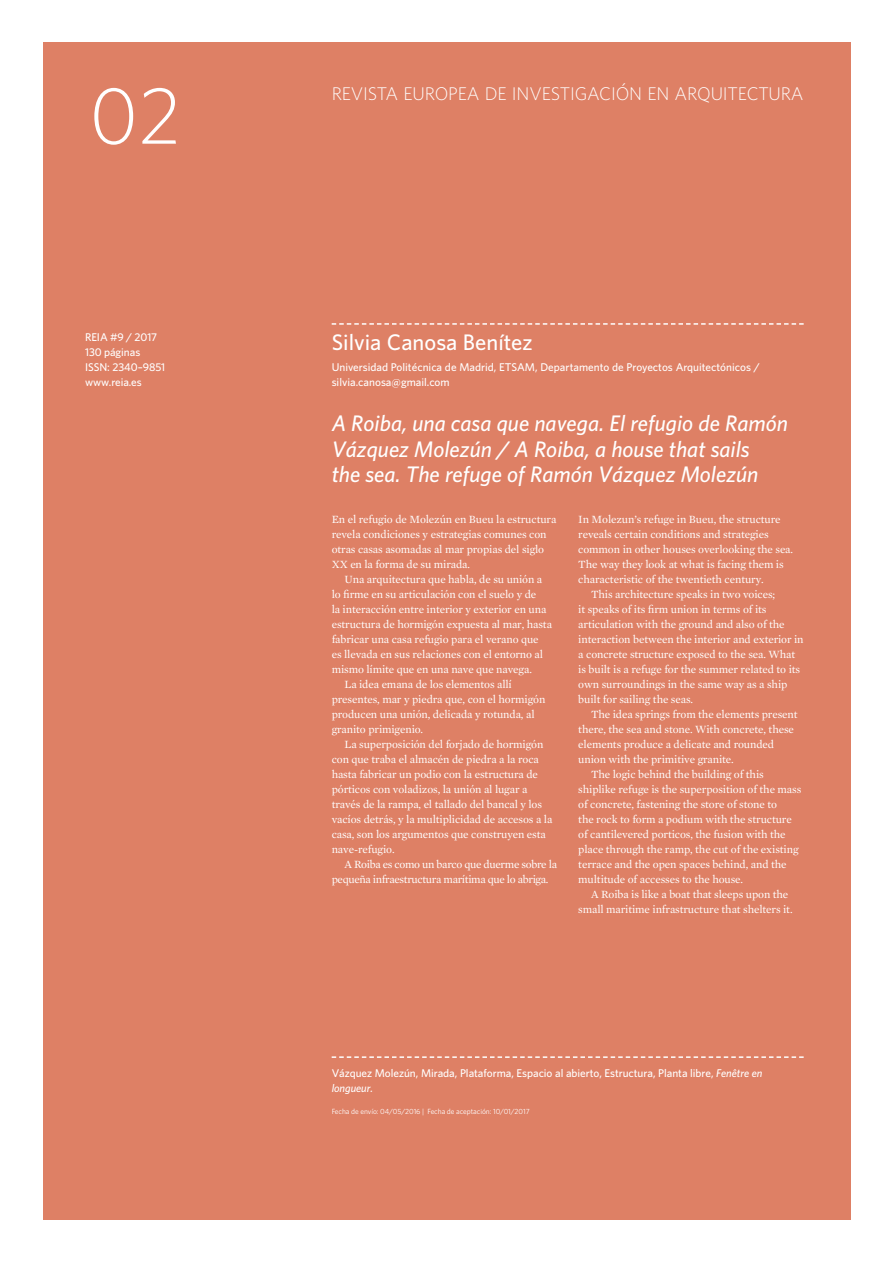
<style>
.page{position:relative;width:893px;height:1263px;background:#fff}
.page>*{position:absolute;margin:0;border:0;box-sizing:border-box;transform-origin:0 0}
.t1{font:300 81px "Whitney";color:#fff}
.t2{font:italic 500 22.5px/25.5px "Whitney";color:#fff}
.t3{font:500 22.5px "Whitney";color:#fff}
.t4{font:300 18.3px "Whitney";letter-spacing:-.01em;color:#fff}
.t5{font:11.25px/15px "Mercury Text G1";letter-spacing:-.01em;color:#fff}
.t6{font:500 11.25px/15px "Whitney";letter-spacing:-.005em;color:#fff}
.t7{font:11.25px "Mercury Text G1";letter-spacing:-.03em;color:#fff}
.t8{font:7.5px "Whitney";letter-spacing:-.005em;color:#fff}
.s1{font-style:italic}
</style>
<div class="page">
<div style="left:43px;top:43px;width:807px;height:1177px;background:#de8065"></div>
<svg style="left:332px;top:323px;width:472px;height:2px"></svg>
<svg style="left:332px;top:1056px;width:472px;height:2px"></svg>
<h1 class="t1" style="left:89px;top:61px;width:94px">02</h1>
<p class="t6" style="left:85px;top:329px;width:82px">REIA #9 / 2017<br>130 páginas<br>ISSN: 2340–9851 www.reia.es</p>
<h3 class="t4" style="left:332px;top:81px;width:473px">REVISTA EUROPEA DE INVESTIGACIÓN EN ARQUITECTURA</h3>
<h2 class="t3" style="left:332px;top:327px;width:202px">Silvia Canosa Benítez</h2>
<p class="t6" style="left:332px;top:359px;width:430px">Universidad Politécnica de Madrid, ETSAM, Departamento de Proyectos Arquitectónicos / silvia.canosa@gmail.com</p>
<h2 class="t2" style="left:332px;top:410px;width:458px">A Roiba, una casa que navega. El refugio de Ramón<br>Vázquez Molezún / A Roiba, a house that sails<br>the sea. The refuge of Ramón Vázquez Molezún</h2>
<p class="t5" style="left:332px;top:512px;width:226px">En el refugio de Molezún en Bueu la estructura revela condiciones y estrategias comunes con otras casas asomadas al mar propias del siglo XX en la forma de su mirada.</p>
<p class="t5" style="left:344px;top:572px;width:199px">Una arquitectura que habla, de su unión a</p>
<p class="t5" style="left:332px;top:587px;width:206px">lo firme en su articulación con el suelo y de</p>
<p class="t5" style="left:332px;top:602px;width:216px">la interacción entre interior y exterior en una</p>
<p class="t5" style="left:332px;top:617px;width:222px">estructura de hormigón expuesta al mar, hasta</p>
<p class="t5" style="left:332px;top:632px;width:209px">fabricar una casa refugio para el verano que</p>
<p class="t5" style="left:332px;top:647px;width:213px">es llevada en sus relaciones con el entorno al</p>
<p class="t5" style="left:332px;top:662px;width:202px">mismo límite que en una nave que navega.</p>
<p class="t5" style="left:344px;top:677px;width:169px">La idea emana de los elementos allí</p>
<p class="t5" style="left:332px;top:692px;width:215px">presentes, mar y piedra que, con el hormigón</p>
<p class="t5" style="left:332px;top:707px;width:204px">producen una unión, delicada y rotunda, al</p>
<p class="t5" style="left:332px;top:722px;width:93px">granito primigenio.</p>
<p class="t5" style="left:344px;top:737px;width:200px">La superposición del forjado de hormigón</p>
<p class="t5" style="left:332px;top:752px;width:209px">con que traba el almacén de piedra a la roca</p>
<p class="t5" style="left:332px;top:767px;width:208px">hasta fabricar un podio con la estructura de</p>
<p class="t5" style="left:332px;top:782px;width:197px">pórticos con voladizos, la unión al lugar a</p>
<p class="t5" style="left:332px;top:797px;width:212px">través de la rampa, el tallado del bancal y los</p>
<p class="t5" style="left:332px;top:812px;width:222px">vacíos detrás, y la multiplicidad de accesos a la</p>
<p class="t5" style="left:332px;top:827px;width:216px">casa, son los argumentos que construyen esta</p>
<p class="t5" style="left:332px;top:842px;width:64px">nave-refugio.</p>
<p class="t7" style="left:344px;top:857px;width:214px">A Roiba es como un barco que duerme sobre la</p>
<p class="t7" style="left:332px;top:872px;width:218px">pequeña infraestructura marítima que lo abriga.</p>
<p class="t5" style="left:578px;top:512px;width:204px">In Molezun’s refuge in Bueu, the structure</p>
<p class="t5" style="left:578px;top:527px;width:192px">reveals certain conditions and strategies</p>
<p class="t5" style="left:578px;top:542px;width:216px">common in other houses overlooking the sea.</p>
<p class="t5" style="left:578px;top:557px;width:207px">The way they look at what is facing them is</p>
<p class="t5" style="left:578px;top:572px;width:187px">characteristic of the twentieth century.</p>
<p class="t5" style="left:591px;top:587px;width:186px">This architecture speaks in two voices;</p>
<p class="t5" style="left:578px;top:602px;width:190px">it speaks of its firm union in terms of its</p>
<p class="t5" style="left:578px;top:617px;width:208px">articulation with the ground and also of the</p>
<p class="t5" style="left:578px;top:632px;width:227px">interaction between the interior and exterior in</p>
<p class="t5" style="left:578px;top:647px;width:218px">a concrete structure exposed to the sea. What</p>
<p class="t5" style="left:578px;top:662px;width:223px">is built is a refuge for the summer related to its</p>
<p class="t5" style="left:578px;top:677px;width:211px">own surroundings in the same way as a ship</p>
<p class="t5" style="left:578px;top:692px;width:116px">built for sailing the seas.</p>
<p class="t5" style="left:591px;top:707px;width:208px">The idea springs from the elements present</p>
<p class="t5" style="left:578px;top:722px;width:217px">there, the sea and stone. With concrete, these</p>
<p class="t5" style="left:578px;top:737px;width:197px">elements produce a delicate and rounded</p>
<p class="t5" style="left:578px;top:752px;width:157px">union with the primitive granite.</p>
<p class="t5" style="left:591px;top:767px;width:174px">The logic behind the building of this</p>
<p class="t5" style="left:578px;top:782px;width:225px">shiplike refuge is the superposition of the mass</p>
<p class="t5" style="left:578px;top:797px;width:200px">of concrete, fastening the store of stone to</p>
<p class="t5" style="left:578px;top:812px;width:215px">the rock to form a podium with the structure</p>
<p class="t5" style="left:578px;top:827px;width:209px">of cantilevered porticos, the fusion with the</p>
<p class="t5" style="left:578px;top:842px;width:222px">place through the ramp, the cut of the existing</p>
<p class="t5" style="left:578px;top:857px;width:210px">terrace and the open spaces behind, and the</p>
<p class="t5" style="left:578px;top:872px;width:166px">multitude of accesses to the house.</p>
<p class="t5" style="left:591px;top:887px;width:199px">A Roiba is like a boat that sleeps upon the</p>
<p class="t5" style="left:578px;top:902px;width:216px">small maritime infrastructure that shelters it.</p>
<p class="t6" style="left:332px;top:1065px;width:432px">Vázquez Molezún, Mirada, Plataforma, Espacio al abierto, Estructura, Planta libre, <span class="s1">Fenêtre en longueur.</span></p>
<p class="t8" style="left:332px;top:1106px;width:200px">Fecha de envío: 04/05/2016 | Fecha de aceptación: 10/01/2017</p>
</div>
